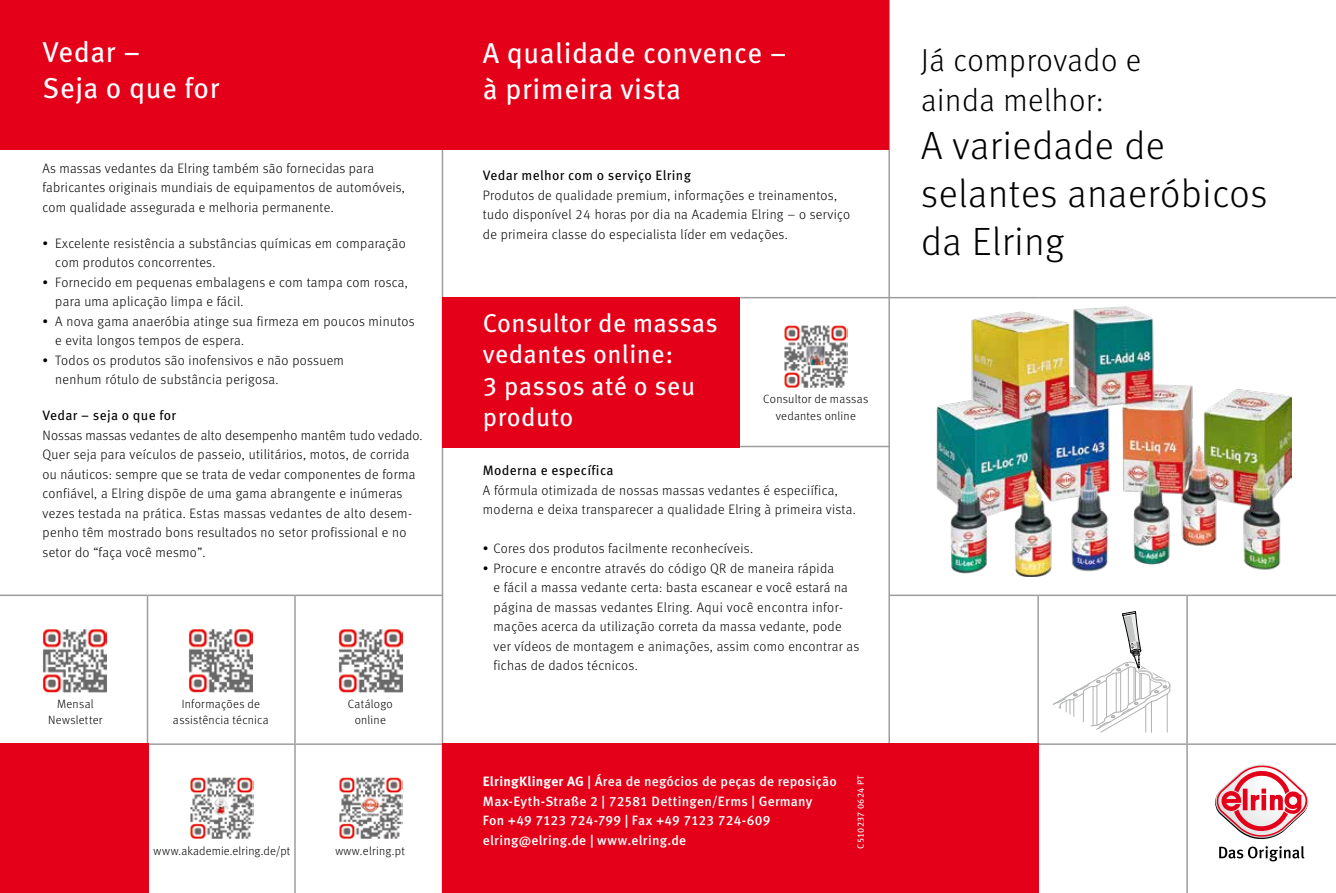
<style>
.page{position:relative;width:1336px;height:893px;background:#fff}
.page>*{position:absolute;margin:0;border:0;box-sizing:border-box;transform-origin:0 0}
.t1{font:300 39.45px/48px "Meta Pro";letter-spacing:.02em;color:#000}
.t2{font:300 31.8px/40.5px "Meta Pro";letter-spacing:.02em;color:#000}
.t3{font:28.8px/36px "Meta Pro";letter-spacing:.02em;color:#fff}
.t4{font:25.8px/31.5px "Meta Pro";letter-spacing:.015em;color:#fff}
.t5{font:300 13.65px/19.5px "Meta Pro";letter-spacing:.02em;color:#000}
.t6{font:13.65px "Meta Pro";letter-spacing:.025em;color:#000}
.t7{font:500 13.5px/19.5px "Meta Pro";letter-spacing:.015em;color:#fff}
.t8{font:300 12px/16.5px "Meta Pro";letter-spacing:.02em;color:#000;text-align:center}
.t9{font:9.15px "Meta Pro";letter-spacing:.025em;color:#fff}
.s1{font-weight:700}
</style>
<div class="page">
<hr style="left:888px;top:0;width:1px;height:893px;background:#9c9d9d">
<hr style="left:441px;top:0;width:2px;height:893px;background:#9c9d9d">
<hr style="left:889px;top:297px;width:148px;height:1px;background:#9c9d9d">
<hr style="left:1037px;top:297px;width:149px;height:1px;background:#9c9d9d">
<hr style="left:1186px;top:297px;width:149px;height:1px;background:#9c9d9d">
<hr style="left:889px;top:595px;width:148px;height:1px;background:#9c9d9d">
<hr style="left:1037px;top:595px;width:149px;height:1px;background:#9c9d9d">
<hr style="left:1037px;top:596px;width:1px;height:147px;background:#9c9d9d">
<hr style="left:1186px;top:595px;width:149px;height:1px;background:#9c9d9d">
<hr style="left:1186px;top:596px;width:1px;height:147px;background:#9c9d9d">
<hr style="left:1037px;top:743px;width:149px;height:2px;background:#9c9d9d">
<hr style="left:1186px;top:743px;width:149px;height:2px;background:#9c9d9d">
<hr style="left:1186px;top:745px;width:1px;height:148px;background:#9c9d9d">
<hr style="left:740px;top:297px;width:149px;height:1px;background:#9c9d9d">
<hr style="left:740px;top:446px;width:149px;height:1px;background:#9c9d9d">
<hr style="left:295px;top:743px;width:147px;height:2px;background:#9c9d9d">
<hr style="left:147px;top:743px;width:148px;height:2px;background:#9c9d9d">
<hr style="left:0;top:595px;width:147px;height:1px;background:#9c9d9d">
<hr style="left:147px;top:595px;width:148px;height:1px;background:#9c9d9d">
<hr style="left:147px;top:596px;width:1px;height:147px;background:#9c9d9d">
<hr style="left:295px;top:595px;width:147px;height:1px;background:#9c9d9d">
<hr style="left:294px;top:596px;width:2px;height:147px;background:#9c9d9d">
<hr style="left:294px;top:745px;width:2px;height:148px;background:#9c9d9d">
<div style="left:442px;top:297px;width:298px;height:150px;background:#e30018"></div>
<div style="left:442px;top:743px;width:447px;height:150px;background:#e30018"></div>
<img style="left:784px;top:325px;width:63px;height:63px">
<img style="left:190px;top:777px;width:63px;height:62px">
<img style="left:339px;top:777px;width:63px;height:62px">
<div style="left:0;top:0;width:442px;height:150px;background:#e30018"></div>
<div style="left:0;top:743px;width:148px;height:150px;background:#e30018"></div>
<div style="left:442px;top:0;width:447px;height:150px;background:#e30018"></div>
<img style="left:189px;top:629px;width:64px;height:63px">
<img style="left:43px;top:629px;width:64px;height:63px">
<img style="left:338px;top:629px;width:64px;height:63px">
<div style="left:889px;top:743px;width:149px;height:150px;background:#e30018"></div>
<svg style="left:1052px;top:611px;width:118px;height:122px"></svg>
<svg style="left:1215px;top:764px;width:93px;height:97px"></svg>
<img style="left:936px;top:307px;width:354px;height:269px">
<h3 class="t3" style="left:43px;top:32px;width:178px">Vedar –<br>Seja o que for</h3>
<h3 class="t3" style="left:483px;top:33px;width:305px">A qualidade convence – à primeira vista</h3>
<p class="t5" style="left:43px;top:158px;width:364px">As massas vedantes da Elring também são fornecidas para fabricantes originais mundiais de equipamentos de automóveis, com qualidade assegurada e melhoria permanente.</p>
<p class="t5" style="left:55px;top:233px;width:352px;text-indent:-13px">• Excelente resistência a substâncias químicas em comparação com produtos concorrentes.</p>
<p class="t5" style="left:55px;top:272px;width:354px;text-indent:-13px">• Fornecido em pequenas embalagens e com tampa com rosca, para uma aplicação limpa e fácil.</p>
<p class="t5" style="left:55px;top:311px;width:361px;text-indent:-13px">• A nova gama anaeróbia atinge sua firmeza em poucos minutos e evita longos tempos de espera.</p>
<p class="t5" style="left:55px;top:350px;width:290px;text-indent:-13px">• Todos os produtos são inofensivos e não possuem nenhum rótulo de substância perigosa.</p>
<p class="t6" style="left:43px;top:405px;width:135px">Vedar – seja o que for</p>
<p class="t5" style="left:43px;top:425px;width:381px">Nossas massas vedantes de alto desempenho mantêm tudo vedado.<br>Quer seja para veículos de passeio, utilitários, motos, de corrida ou náuticos: sempre que se trata de vedar componentes de forma confiável, a Elring dispõe de uma gama abrangente e inúmeras vezes testada na prática. Estas massas vedantes de alto desem&shy;penho têm mostrado bons resultados no setor profissional e no setor do “faça você mesmo”.</p>
<p class="t8" style="left:173px;top:694px;width:97px">Informações de assistência técnica</p>
<p class="t8" style="left:48px;top:694px;width:56px">Mensal<br>Newsletter</p>
<p class="t8" style="left:348px;top:694px;width:47px">Catálogo online</p>
<p class="t8" style="left:154px;top:842px;width:138px">www.akademie.elring.de/pt</p>
<p class="t8" style="left:335px;top:842px;width:71px">www.elring.pt</p>
<p class="t6" style="left:483px;top:165px;width:209px">Vedar melhor com o serviço Elring</p>
<p class="t5" style="left:483px;top:185px;width:369px">Produtos de qualidade premium, informações e treinamentos, tudo disponível 24 horas por dia na Academia Elring – o serviço de primeira classe do especialista líder em vedações.</p>
<h3 class="t4" style="left:483px;top:305px;width:236px">Consultor de massas vedantes online:<br>3 passos até o seu produto</h3>
<p class="t8" style="left:763px;top:390px;width:107px">Consultor de massas vedantes online</p>
<p class="t6" style="left:483px;top:460px;width:132px">Moderna e específica</p>
<p class="t5" style="left:483px;top:479px;width:374px">A fórmula otimizada de nossas massas vedantes é especiífica, moderna e deixa transparecer a qualidade Elring à primeira vista.</p>
<p class="t5" style="left:483px;top:538px;width:271px">• Cores dos produtos facilmente reconhecíveis.</p>
<p class="t5" style="left:493px;top:557px;width:367px;text-indent:-11px">• Procure e encontre através do código QR de maneira rápida<br>e fácil a massa vedante certa: basta escanear e você estará na página de massas vedantes Elring. Aqui você encontra infor&shy;mações acerca da utilização correta da massa vedante, pode ver vídeos de montagem e animações, assim como encontrar as fichas de dados técnicos.</p>
<p class="t7" style="left:483px;top:771px;width:355px"><span class="s1">ElringKlinger AG</span> | Área de negócios de peças de reposição Max-Eyth-Straße 2 | 72581 Dettingen/Erms | Germany Fon +49 7123 724-799 | Fax +49 7123 724-609 elring@elring.de | www.elring.de</p>
<p class="t9" style="left:853px;top:849px;width:75px;rotate:-90deg">C510237 0624 PT</p>
<h2 class="t2" style="left:921px;top:38px;width:221px">Já comprovado e ainda melhor:</h2>
<h1 class="t1" style="left:921px;top:119px;width:348px">A variedade de selantes anaeróbicos da Elring</h1>
</div>
